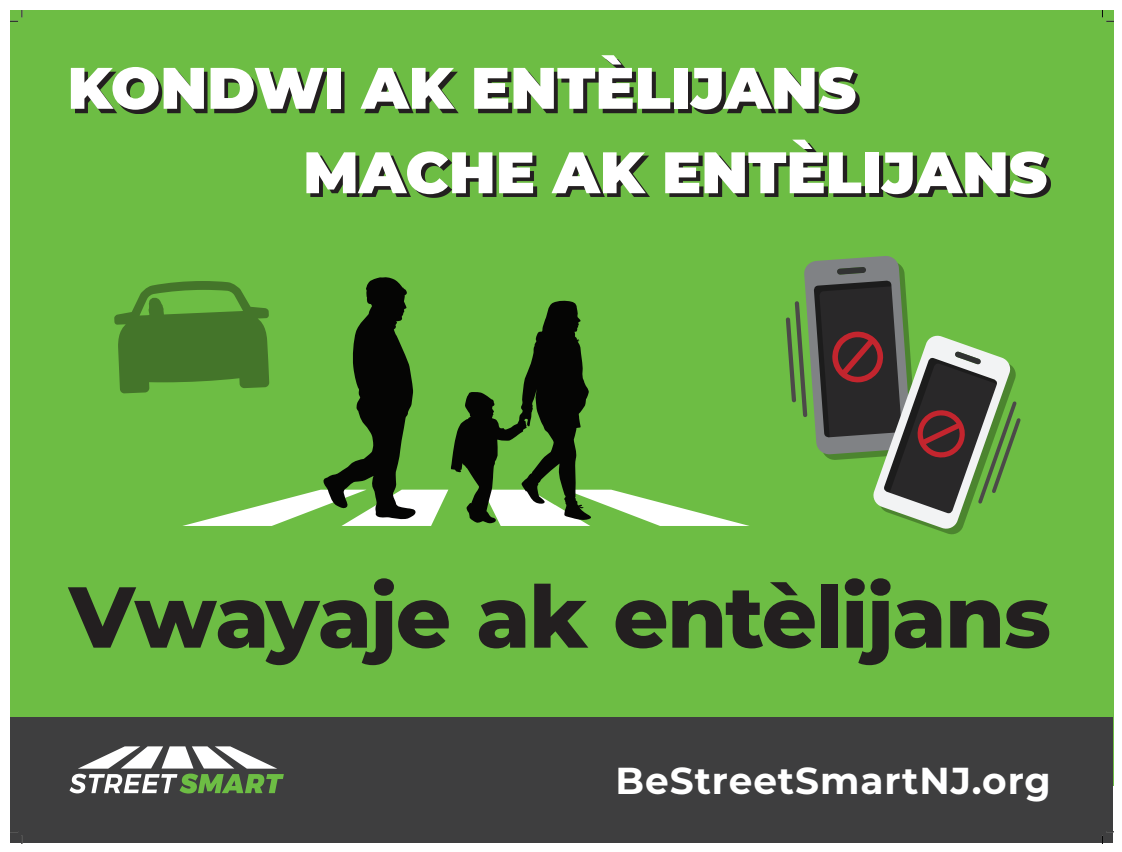
<style>
.page{position:relative;width:1122px;height:852px;background:#fff}
.page>*{position:absolute;margin:0;border:0;box-sizing:border-box;transform-origin:0 0}
.t1{font:800 86.19px "Montserrat";letter-spacing:-.02em;color:#231f20}
.t2{font:900 58.38px "Montserrat";color:#fff}
.t3{font:700 37.5px "Montserrat";letter-spacing:.025em;color:#fff}
</style>
<div class="page">
<div style="left:11px;top:10px;width:1102px;height:775px;background:#6dbd44"></div>
<div style="left:11px;top:717px;width:1101px;height:125px;background:#3e3e3f"></div>
<svg style="left:69px;top:746px;width:215px;height:47px"></svg>
<svg style="left:114px;top:277px;width:635px;height:249px"></svg>
<svg style="left:785px;top:256px;width:236px;height:278px"></svg>
<svg style="left:11px;top:10px;width:12px;height:12px"></svg>
<svg style="left:11px;top:832px;width:12px;height:10px"></svg>
<svg style="left:1102px;top:10px;width:11px;height:12px"></svg>
<svg style="left:1102px;top:831px;width:11px;height:11px"></svg>
<svg style="left:75px;top:59px;width:784px;height:54px"></svg>
<svg style="left:310px;top:143px;width:740px;height:55px"></svg>
<p class="t2" style="left:67px;top:44px;width:790px">KONDWI AK ENTÈLIJANS</p>
<p class="t2" style="left:303px;top:129px;width:745px">MACHE AK ENTÈLIJANS</p>
<p class="t1" style="left:69px;top:553px;width:983px">Vwayaje ak entèlijans</p>
<p class="t3" style="left:615px;top:753px;width:436px">BeStreetSmartNJ.org</p>
</div>
